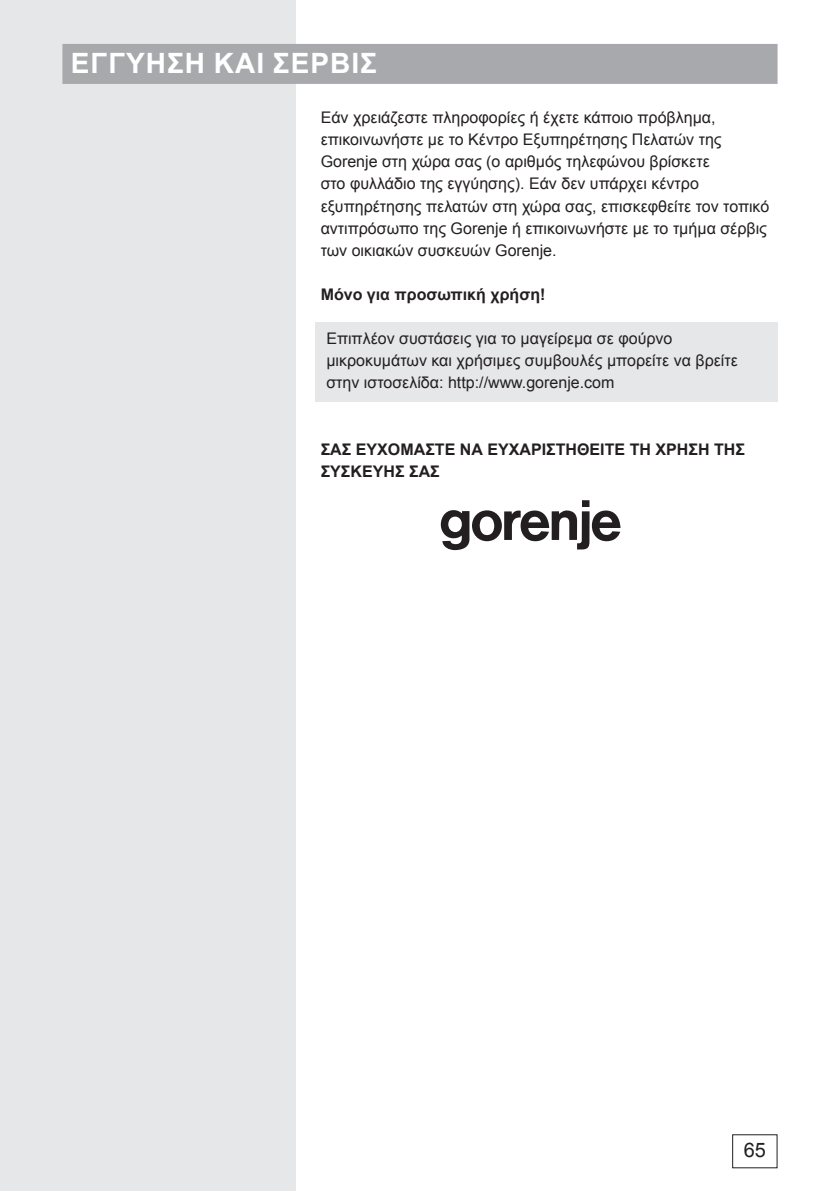
<style>
.page{position:relative;width:840px;height:1191px;background:#fff}
.page>*{position:absolute;margin:0;border:0;box-sizing:border-box;transform-origin:0 0}
.naslov_1{font:700 28px "Arial";letter-spacing:.035em;color:#fff}
.t1{font:20px "Arial";color:#231f20}
.besedilo{font:16px/22.2px "Arial";color:#231f20}
.seznam{font:16px/22.2px "Arial";color:#231f20}
.besedilo-2{font:700 16px/22.2px "Arial";color:#231f20}
.seznam-2{font:700 16px "Arial";color:#231f20}
</style>
<div class="page">
<div style="left:0;top:0;width:295px;height:1191px;background:#e6e7e9"></div>
<div style="left:315px;top:322px;width:462px;height:80px;background:#e6e7e9"></div>
<svg style="left:440px;top:500px;width:180px;height:50px"></svg>
<div style="left:62px;top:44px;width:715px;height:40px;background:#a8a9ad"></div>
<p class="naslov_1" style="left:71px;top:43px;width:307px">ΕΓΓΥΗΣΗ ΚΑΙ ΣΕΡΒΙΣ</p>
<p class="besedilo" style="left:320px;top:106px;width:450px">Εάν χρειάζεστε πληροφορίες ή έχετε κάποιο πρόβλημα, επικοινωνήστε με το Κέντρο Εξυπηρέτησης Πελατών της Gorenje στη χώρα σας (ο αριθμός τηλεφώνου βρίσκετε<br>στο φυλλάδιο της εγγύησης). Εάν δεν υπάρχει κέντρο εξυπηρέτησης πελατών στη χώρα σας, επισκεφθείτε τον τοπικό αντιπρόσωπο της Gorenje ή επικοινωνήστε με το τμήμα σέρβις των οικιακών συσκευών Gorenje.</p>
<p class="seznam-2" style="left:320px;top:283px;width:226px">Μόνο για προσωπική χρήση!</p>
<p class="seznam" style="left:326px;top:327px;width:413px">Επιπλέον συστάσεις για το μαγείρεμα σε φούρνο μικροκυμάτων και χρήσιμες συμβουλές μπορείτε να βρείτε στην ιστοσελίδα: http://www.gorenje.com</p>
<p class="besedilo-2" style="left:320px;top:438px;width:425px">ΣΑΣ ΕΥΧΟΜΑΣΤΕ ΝΑ ΕΥΧΑΡΙΣΤΗΘΕΙΤΕ ΤΗ ΧΡΗΣΗ ΤΗΣ<br>ΣΥΣΚΕΥΗΣ ΣΑΣ</p>
<p class="t1" style="left:743px;top:1136px;width:24px">65</p>
</div>
